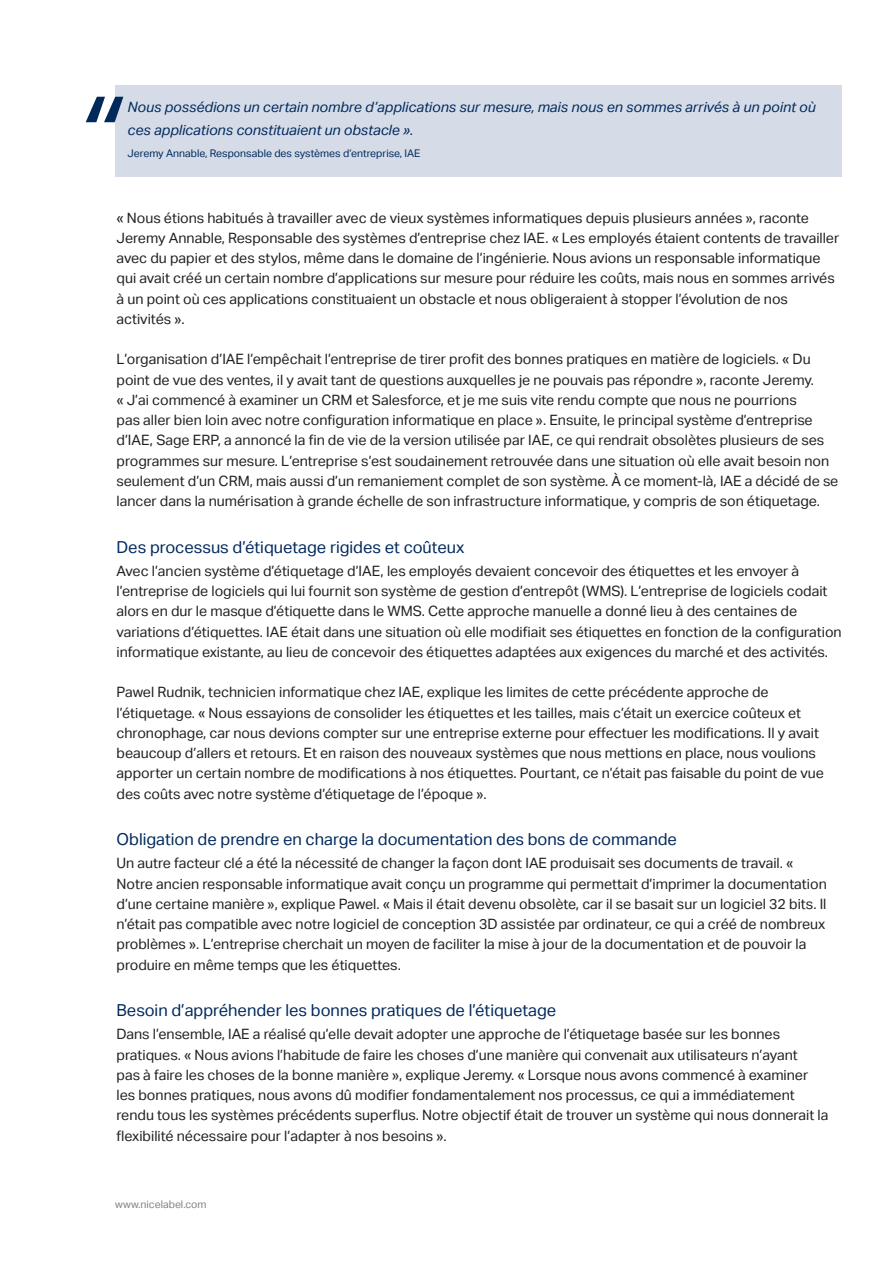
<style>
.page{position:relative;width:893px;height:1263px;background:#fff}
.page>*{position:absolute;margin:0;border:0;box-sizing:border-box;transform-origin:0 0}
.Headline-4{font:16.5px "Aktiv Grotesk";color:#00295c}
.Body{font:14.25px/20.2px "Aktiv Grotesk";color:#231f20}
.Body-citat{font:italic 14.25px/22.5px "Aktiv Grotesk";color:#00295c}
.Citat-podpis{font:10.5px "Aktiv Grotesk";color:#00295c}
.t1{font:10.5px "Aktiv Grotesk";color:#808285}
</style>
<div class="page">
<div style="left:115px;top:85px;width:726px;height:91px;background:#d5dce8"></div>
<svg style="left:86px;top:97px;width:37px;height:25px"></svg>
<p class="Body-citat" style="left:128px;top:96px;width:690px">Nous possédions un certain nombre d’applications sur mesure, mais nous en sommes arrivés à un point où ces applications constituaient un obstacle ».</p>
<p class="Citat-podpis" style="left:128px;top:148px;width:294px">Jeremy Annable, Responsable des systèmes d’entreprise, IAE</p>
<p class="Body" style="left:117px;top:207px;width:724px">« Nous étions habitués à travailler avec de vieux systèmes informatiques depuis plusieurs années », raconte Jeremy Annable, Responsable des systèmes d’entreprise chez IAE. « Les employés étaient contents de travailler avec du papier et des stylos, même dans le domaine de l’ingénierie. Nous avions un responsable informatique qui avait créé un certain nombre d’applications sur mesure pour réduire les coûts, mais nous en sommes arrivés à un point où ces applications constituaient un obstacle et nous obligeraient à stopper l’évolution de nos activités ».</p>
<p class="Body" style="left:117px;top:349px;width:723px">L’organisation d’IAE l’empêchait l’entreprise de tirer profit des bonnes pratiques en matière de logiciels. « Du point de vue des ventes, il y avait tant de questions auxquelles je ne pouvais pas répondre », raconte Jeremy.<br>« J’ai commencé à examiner un CRM et Salesforce, et je me suis vite rendu compte que nous ne pourrions<br>pas aller bien loin avec notre configuration informatique en place ». Ensuite, le principal système d’entreprise d’IAE, Sage ERP, a annoncé la fin de vie de la version utilisée par IAE, ce qui rendrait obsolètes plusieurs de ses programmes sur mesure. L’entreprise s’est soudainement retrouvée dans une situation où elle avait besoin non seulement d’un CRM, mais aussi d’un remaniement complet de son système. À ce moment-là, IAE a décidé de se lancer dans la numérisation à grande échelle de son infrastructure informatique, y compris de son étiquetage.</p>
<p class="Headline-4" style="left:117px;top:537px;width:349px">Des processus d’étiquetage rigides et coûteux</p>
<p class="Body" style="left:117px;top:561px;width:727px">Avec l’ancien système d’étiquetage d’IAE, les employés devaient concevoir des étiquettes et les envoyer à l’entreprise de logiciels qui lui fournit son système de gestion d’entrepôt (WMS). L’entreprise de logiciels codait alors en dur le masque d’étiquette dans le WMS. Cette approche manuelle a donné lieu à des centaines de variations d’étiquettes. IAE était dans une situation où elle modifiait ses étiquettes en fonction de la configuration informatique existante, au lieu de concevoir des étiquettes adaptées aux exigences du marché et des activités.</p>
<p class="Body" style="left:117px;top:682px;width:709px">Pawel Rudnik, technicien informatique chez IAE, explique les limites de cette précédente approche de l’étiquetage. « Nous essayions de consolider les étiquettes et les tailles, mais c’était un exercice coûteux et chronophage, car nous devions compter sur une entreprise externe pour effectuer les modifications. Il y avait beaucoup d’allers et retours. Et en raison des nouveaux systèmes que nous mettions en place, nous voulions apporter un certain nombre de modifications à nos étiquettes. Pourtant, ce n’était pas faisable du point de vue des coûts avec notre système d’étiquetage de l’époque ».</p>
<p class="Headline-4" style="left:117px;top:830px;width:562px">Obligation de prendre en charge la documentation des bons de commande</p>
<p class="Body" style="left:117px;top:853px;width:712px">Un autre facteur clé a été la nécessité de changer la façon dont IAE produisait ses documents de travail. « Notre ancien responsable informatique avait conçu un programme qui permettait d’imprimer la documentation d’une certaine manière », explique Pawel. « Mais il était devenu obsolète, car il se basait sur un logiciel 32 bits. Il n’était pas compatible avec notre logiciel de conception 3D assistée par ordinateur, ce qui a créé de nombreux problèmes ». L’entreprise cherchait un moyen de faciliter la mise à jour de la documentation et de pouvoir la produire en même temps que les étiquettes.</p>
<p class="Headline-4" style="left:117px;top:1001px;width:441px">Besoin d’appréhender les bonnes pratiques de l’étiquetage</p>
<p class="Body" style="left:117px;top:1024px;width:713px">Dans l’ensemble, IAE a réalisé qu’elle devait adopter une approche de l’étiquetage basée sur les bonnes pratiques. « Nous avions l’habitude de faire les choses d’une manière qui convenait aux utilisateurs n’ayant<br>pas à faire les choses de la bonne manière », explique Jeremy. « Lorsque nous avons commencé à examiner les bonnes pratiques, nous avons dû modifier fondamentalement nos processus, ce qui a immédiatement rendu tous les systèmes précédents superflus. Notre objectif était de trouver un système qui nous donnerait la flexibilité nécessaire pour l’adapter à nos besoins ».</p>
<p class="t1" style="left:115px;top:1199px;width:93px">www.nicelabel.com</p>
</div>
